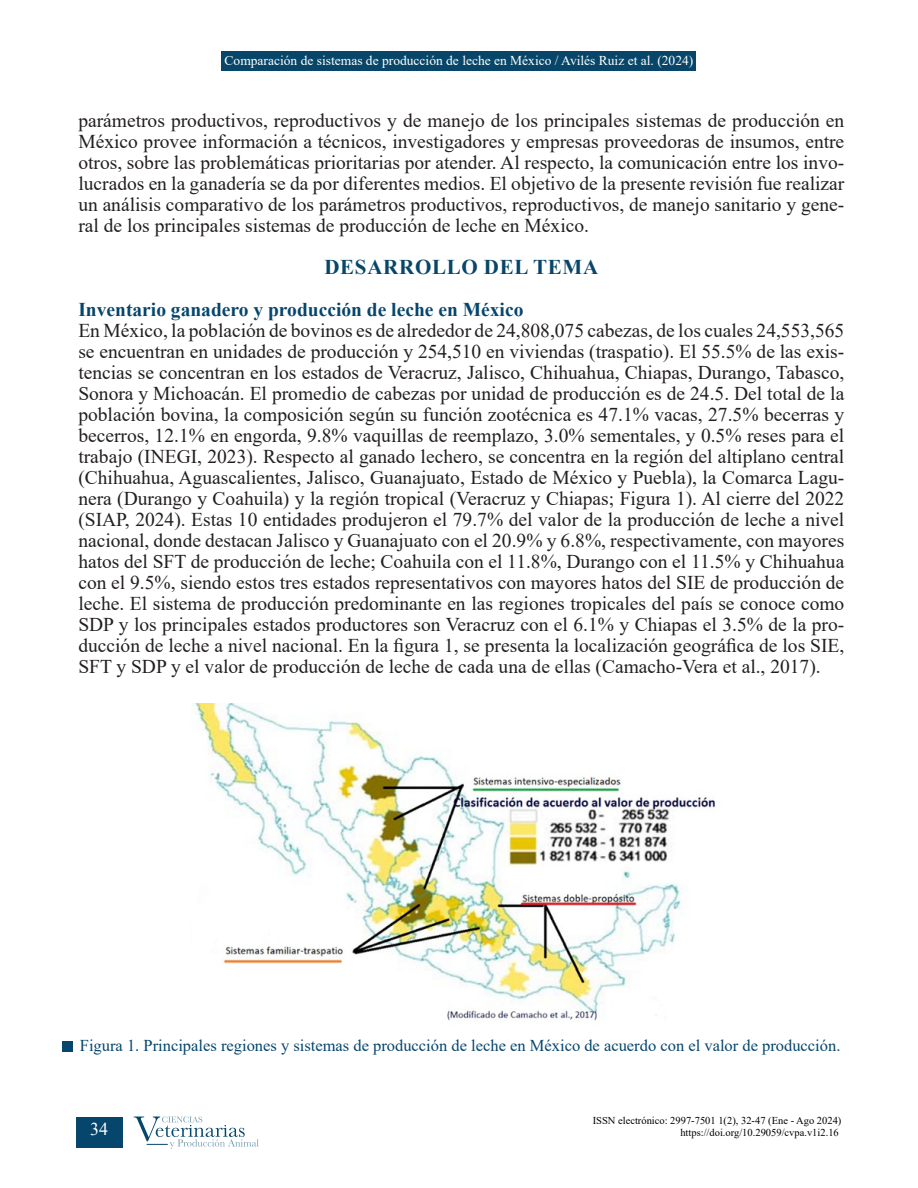
<style>
.page{position:relative;width:918px;height:1188px;background:#fff}
.page>*{position:absolute;margin:0;border:0;box-sizing:border-box;transform-origin:0 0}
.t1{font:700 21px "Times New Roman";letter-spacing:.035em;color:#074669}
.t2{font:19.5px/21px "Times New Roman";color:#231f20;text-align:justify}
.t3{font:700 19.5px "Times New Roman";color:#06466d}
.t4{font:18px "Times New Roman";color:#fff}
.t5{font:16.5px "Times New Roman";color:#06466d}
.t6{font:13.5px "Times New Roman";color:#fff}
.t7{font:10.5px/12px "Times New Roman";color:#000;text-align:right}
.s1{color:#fff}
</style>
<div class="page">
<div style="left:76px;top:1117px;width:46px;height:31px;background:#06466d"></div>
<svg style="left:134px;top:1117px;width:125px;height:32px"></svg>
<div style="left:222px;top:51px;width:474px;height:19px;background:#074669"></div>
<img style="left:193px;top:703px;width:523px;height:318px">
<div style="left:62px;top:1041px;width:11px;height:11px;background:#06466d"></div>
<p class="t6" style="left:225px;top:51px;width:470px">Comparación de sistemas de producción de leche en México / Avilés Ruiz et al. (2024)</p>
<p class="t2" style="left:78px;top:110px;width:768px">parámetros productivos, reproductivos y de manejo de los principales sistemas de producción en México provee información a técnicos, investigadores y empresas proveedoras de insumos, entre otros, sobre las problemáticas prioritarias por atender. Al respecto, la comunicación entre los invo&shy;lucrados en la ganadería se da por diferentes medios. El objetivo de la presente revisión fue realizar un análisis comparativo de los parámetros productivos, reproductivos, de manejo sanitario y gene&shy;ral de los principales sistemas de producción de leche en México.</p>
<p class="t1" style="left:324px;top:252px;width:275px">DESARROLLO DEL TEMA</p>
<p class="t3" style="left:78px;top:296px;width:447px">Inventario ganadero y producción de leche en México</p>
<p class="t2" style="left:78px;top:320px;width:768px">En México, la población de bovinos es de alrededor de 24,808,075 cabezas, de los cuales 24,553,565 se encuentran en unidades de producción y 254,510 en viviendas (traspatio). El 55.5% de las exis&shy;tencias se concentran en los estados de Veracruz, Jalisco, Chihuahua, Chiapas, Durango, Tabasco, Sonora y Michoacán. El promedio de cabezas por unidad de producción es de 24.5. Del total de la población bovina, la composición según su función zootécnica es 47.1% vacas, 27.5% becerras y becerros, 12.1% en engorda, 9.8% vaquillas de reemplazo, 3.0% sementales, y 0.5% reses para el trabajo (INEGI, 2023). Respecto al ganado lechero, se concentra en la región del altiplano central (Chihuahua, Aguascalientes, Jalisco, Guanajuato, Estado de México y Puebla), la Comarca Lagu&shy;nera (Durango y Coahuila) y la región tropical (Veracruz y Chiapas; Figura 1). Al cierre del 2022 (SIAP, 2024). Estas 10 entidades produjeron el 79.7% del valor de la producción de leche a nivel nacional, donde destacan Jalisco y Guanajuato con el 20.9% y 6.8%, respectivamente, con mayores hatos del SFT de producción de leche; Coahuila con el 11.8%, Durango con el 11.5% y Chihuahua con el 9.5%, siendo estos tres estados representativos con mayores hatos del SIE de producción de leche. El sistema de producción predominante en las regiones tropicales del país se conoce como SDP y los principales estados productores son Veracruz con el 6.1% y Chiapas el 3.5% de la pro&shy;ducción de leche a nivel nacional. En la figura 1, se presenta la localización geográfica de los SIE, SFT y SDP y el valor de producción de leche de cada una de ellas (Camacho-Vera et al., 2017).</p>
<p class="t5" style="left:80px;top:1034px;width:762px">Figura 1. Principales regiones y sistemas de producción de leche en México de acuerdo con el valor de producción.</p>
<p class="t4" style="left:90px;top:1116px;width:20px">34</p>
<p class="t7" style="left:593px;top:1114px;width:250px">ISSN electrónico: 2997-7501 1(2), 32-47 (Ene - Ago 2024) https://doi.org/10.29059/cvpa.v1i2.16<span class="s1">.</span></p>
</div>
